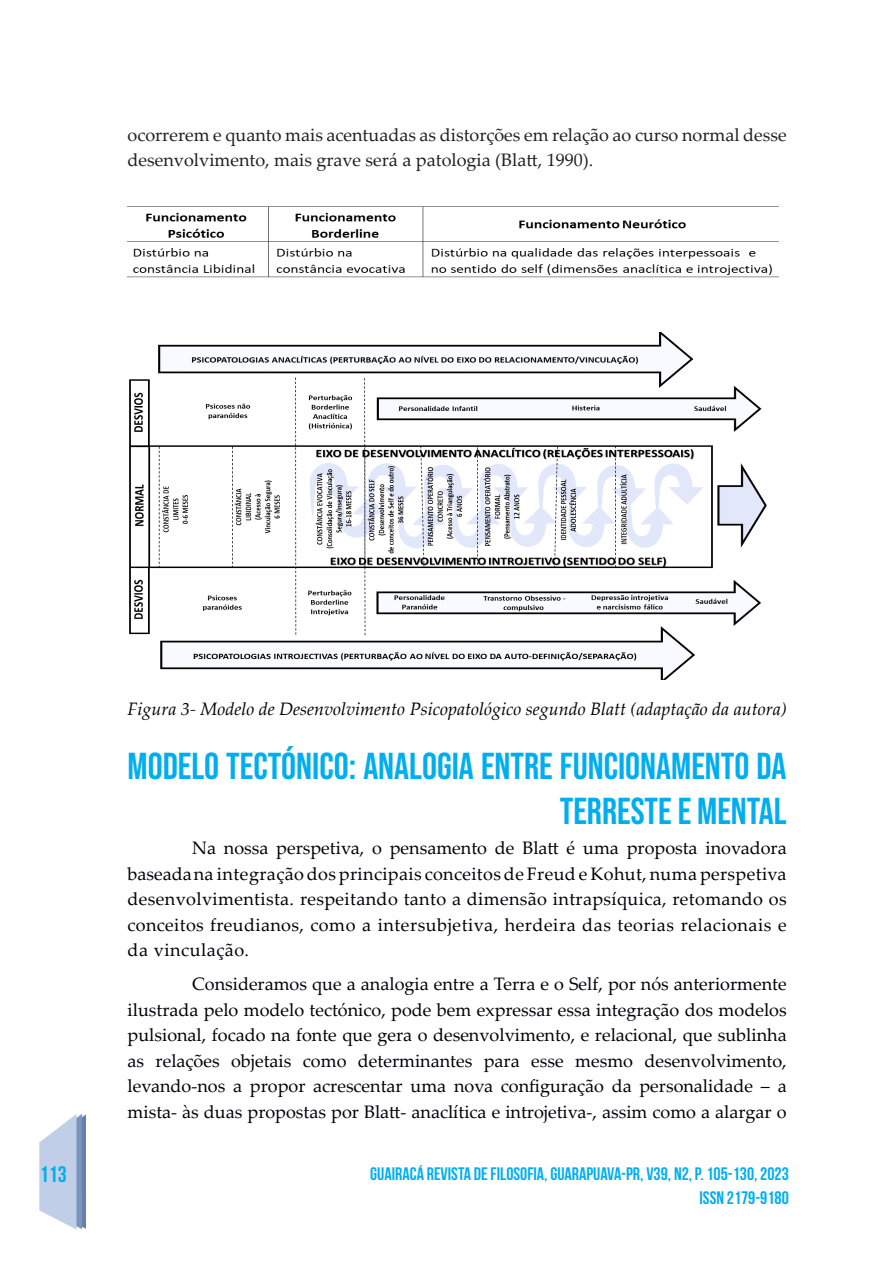
<style>
.page{position:relative;width:893px;height:1263px;background:#fff}
.page>*{position:absolute;margin:0;border:0;box-sizing:border-box;transform-origin:0 0}
.titulo_art{font:700 37.5px/45px "Bebas Neue Pro";color:#00aeef;text-align:right}
.t1{font:700 22.5px "Bebas Neue";color:#00aeef}
.Corpo_do_Texto{font:18px/25.5px "Palatino Linotype";color:#00000a;text-align:justify}
.Corpo_do_Texto-2{font:18px/25.5px "Palatino Linotype";color:#231f20}
.Referêcias{font:italic 18px "Palatino Linotype";color:#000}
.t2{font:700 18px/23.9px "Bebas Neue";color:#00aeef;text-align:right}
</style>
<div class="page">
<img style="left:39px;top:1114px;width:46px;height:115px">
<img style="left:128px;top:206px;width:651px;height:72px">
<img style="left:129px;top:332px;width:638px;height:347px">
<p class="Corpo_do_Texto-2" style="left:128px;top:121px;width:661px">ocorrerem e quanto mais acentuadas as distorções em relação ao curso normal desse desenvolvimento, mais grave será a patologia (Blatt, 1990).</p>
<p class="Referêcias" style="left:128px;top:696px;width:661px">Figura 3- Modelo de Desenvolvimento Psicopatológico segundo Blatt (adaptação da autora)</p>
<p class="titulo_art" style="left:128px;top:743px;width:661px">MODELO TECTÓNICO: ANALOGIA ENTRE FUNCIONAMENTO DA<br>TERRESTE E MENTAL</p>
<p class="Corpo_do_Texto" style="left:128px;top:834px;width:661px;text-indent:64px">Na nossa perspetiva, o pensamento de Blatt é uma proposta inovadora baseada na integração dos principais conceitos de Freud e Kohut, numa perspetiva desenvolvimentista. respeitando tanto a dimensão intrapsíquica, retomando os conceitos freudianos, como a intersubjetiva, herdeira das teorias relacionais e da vinculação.</p>
<p class="Corpo_do_Texto" style="left:128px;top:970px;width:661px;text-indent:64px">Consideramos que a analogia entre a Terra e o Self, por nós anteriormente ilustrada pelo modelo tectónico, pode bem expressar essa integração dos modelos pulsional, focado na fonte que gera o desenvolvimento, e relacional, que sublinha as relações objetais como determinantes para esse mesmo desenvolvimento, levando-nos a propor acrescentar uma nova configuração da personalidade – a mista- às duas propostas por Blatt- anaclítica e introjetiva-, assim como a alargar o</p>
<p class="t1" style="left:40px;top:1162px;width:28px">113</p>
<p class="t2" style="left:370px;top:1162px;width:420px">GUAIRACÁ REVISTA DE FILOSOFIA, GUARAPUAVA-PR, V39, N2, P. 105-130, 2023<br>ISSN 2179-9180</p>
</div>
